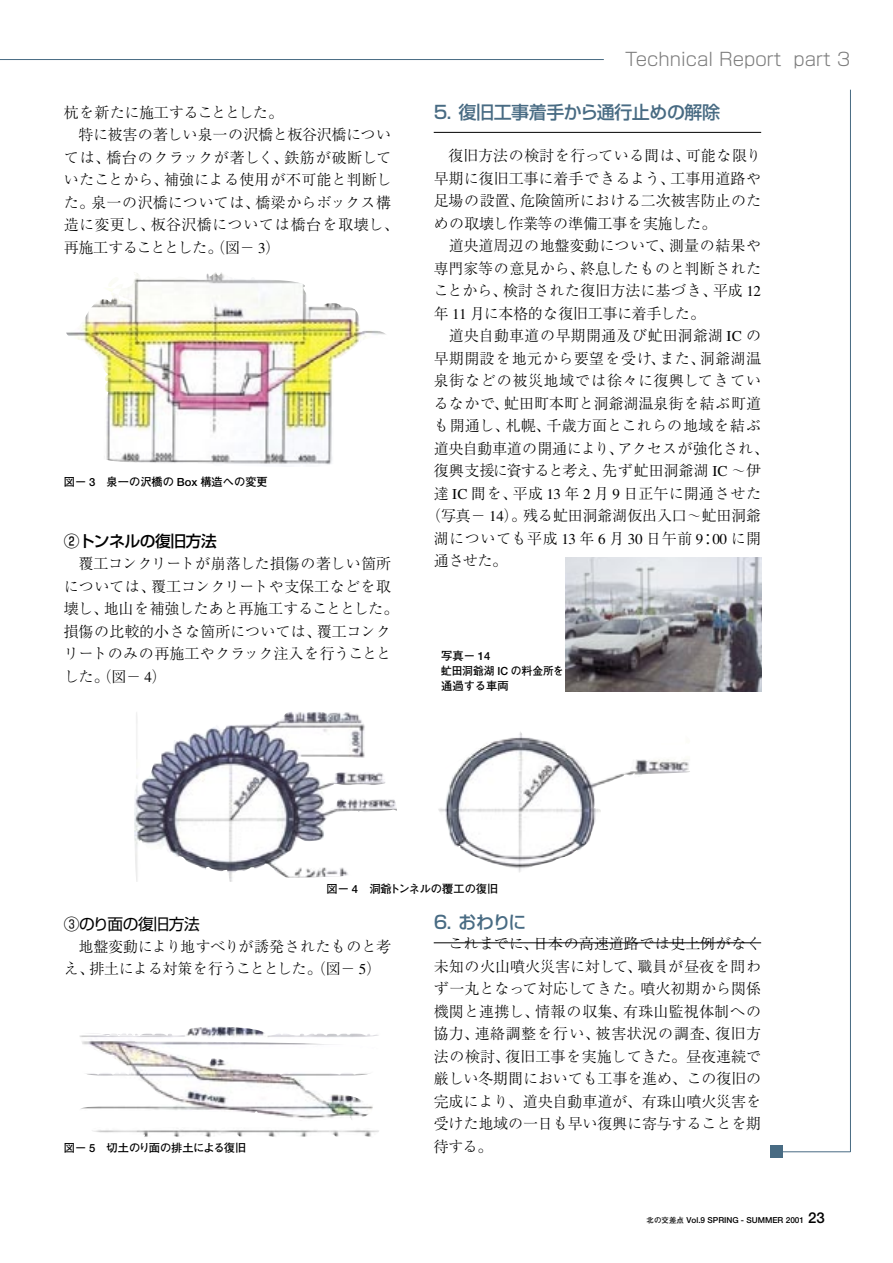
<style>
.page{position:relative;width:893px;height:1263px;background:#fff}
.page>*{position:absolute;margin:0;border:0;box-sizing:border-box;transform-origin:0 0}
.NEW本文{font:500 18px "Shin Go Pro";letter-spacing:-.025em;color:#486b83}
.ノーマル{font:300 18px "Shin Go Pro";color:#7c7c7c}
.NEW本文-2{font:500 15.75px "Shin Go Pro";letter-spacing:-.025em;color:#000}
.NEW本文-3{font:15.75px "Shin Go Pro";letter-spacing:-.025em;color:#000}
.NEW本文-4{font:300 15px/22.5px "Ryumin";color:#000}
.NEW本文-5{font:300 15px "Ryumin";letter-spacing:-.025em;color:#000}
.NEW本文-6{font:300 15px "Ryumin";letter-spacing:.04em;color:#000}
.NEW本文-7{font:300 15px "Ryumin";letter-spacing:.02em;color:#000}
.NEW本文-8{font:300 15px "Ryumin";letter-spacing:.025em;color:#000}
.ノーマル-2{font:700 11.25px "Futo Go B101";color:#000}
.ノーマル-3{font:700 11.25px "Futo Go B101";letter-spacing:-.025em;color:#000}
.ノーマル-4{font:700 11.25px "Futo Go B101";color:#000;scale:.95 1}
.ノーマル-5{font:700 8.25px "Futo Go B101";color:#000}
.s1{font-size:7.5px}
.s2{font-size:15px}
</style>
<div class="page">
<img style="left:134px;top:711px;width:361px;height:170px">
<hr style="left:0;top:59px;width:604px;height:1px;background:#486b83">
<hr style="left:850px;top:90px;width:1px;height:1062px;background:#486b83">
<hr style="left:782px;top:1151px;width:68px;height:1px;background:#486b83">
<div style="left:770px;top:1145px;width:12px;height:13px;background:#486b83"></div>
<hr style="left:434px;top:132px;width:327px;height:1px;background:#000">
<hr style="left:434px;top:942px;width:327px;height:1px;background:#000">
<img style="left:566px;top:557px;width:195px;height:135px">
<img style="left:66px;top:272px;width:320px;height:193px">
<img style="left:79px;top:1026px;width:300px;height:111px">
<p class="NEW本文-5" style="left:64px;top:104px;width:221px">杭を新たに施工することとした。</p>
<p class="NEW本文-4" style="left:64px;top:125px;width:336px">　特に被害の著しい泉一の沢橋と板谷沢橋については、橋台のクラックが著しく、鉄筋が破断していたことから、補強による使用が不可能と判断した。泉一の沢橋については、橋梁からボックス構造に変更し、板谷沢橋については橋台を取壊し、再施工することとした。（図－ 3）</p>
<p class="ノーマル-2" style="left:64px;top:475px;width:206px">図－ 3　泉一の沢橋の Box 構造への変更</p>
<p class="NEW本文-2" style="left:64px;top:528px;width:155px">②トンネルの復旧方法</p>
<p class="NEW本文-4" style="left:64px;top:553px;width:336px">　覆工コンクリートが崩落した損傷の著しい箇所については、覆工コンクリートや支保工などを取壊し、地山を補強したあと再施工することとした。損傷の比較的小さな箇所については、覆工コンクリートのみの再施工やクラック注入を行うこととした。（図－ 4）</p>
<p class="ノーマル" style="left:625px;top:44px;width:227px">Technical Report part 3</p>
<p class="NEW本文" style="left:434px;top:97px;width:288px">5．復旧工事着手から通行止めの解除</p>
<p class="NEW本文-4" style="left:434px;top:146px;width:329px;text-align:justify">　復旧方法の検討を行っている間は、可能な限り早期に復旧工事に着手できるよう、工事用道路や足場の設置、危険箇所における二次被害防止のための取壊し作業等の準備工事を実施した。</p>
<p class="NEW本文-4" style="left:434px;top:236px;width:329px;text-align:justify">　道央道周辺の地盤変動について、測量の結果や専門家等の意見から、終息したものと判断されたことから、検討された復旧方法に基づき、平成 12年 11 月に本格的な復旧工事に着手した。</p>
<p class="NEW本文-4" style="left:434px;top:326px;width:329px">　道央自動車道の早期開通及び虻田洞爺湖 IC の</p>
<p class="NEW本文-7" style="left:434px;top:350px;width:329px">早期開設を地元から要望を受け、また、洞爺湖温</p>
<p class="NEW本文-8" style="left:434px;top:373px;width:329px">泉街などの被災地域では徐々に復興してきてい</p>
<p class="NEW本文-4" style="left:434px;top:393px;width:329px">るなかで、虻田町本町と洞爺湖温泉街を結ぶ町道</p>
<p class="NEW本文-4" style="left:434px;top:416px;width:329px">も開通し、札幌、千歳方面とこれらの地域を結ぶ</p>
<p class="NEW本文-5" style="left:434px;top:440px;width:336px">道央自動車道の開通により、アクセスが強化され、</p>
<p class="NEW本文-4" style="left:434px;top:461px;width:329px">復興支援に資すると考え、先ず虻田洞爺湖 IC ～伊</p>
<p class="NEW本文-4" style="left:434px;top:483px;width:329px">達 IC 間を、平成 13 年 2 月 9 日正午に開通させた</p>
<p class="NEW本文-4" style="left:426px;top:506px;width:336px">（写真－ 14）。残る虻田洞爺湖仮出入口～虻田洞爺</p>
<p class="NEW本文-6" style="left:434px;top:530px;width:329px">湖についても平成 13 年 6 月 30 日午前 9：00 に開</p>
<p class="NEW本文-4" style="left:434px;top:551px;width:75px">通させた。</p>
<p class="ノーマル-2" style="left:441px;top:650px;width:51px">写真－ 14</p>
<p class="ノーマル-4" style="left:441px;top:665px;width:131px">虻田洞爺湖 IC の料金所を</p>
<p class="ノーマル-2" style="left:441px;top:680px;width:69px">通過する車両</p>
<p class="ノーマル-2" style="left:326px;top:882px;width:173px">図－ 4　洞爺トンネルの覆工の復旧</p>
<p class="NEW本文-3" style="left:64px;top:911px;width:138px">③のり面の復旧方法</p>
<p class="NEW本文-4" style="left:64px;top:936px;width:329px">　地盤変動により地すべりが誘発されたものと考え、排土による対策を行うこととした。（図－ 5）</p>
<p class="ノーマル-3" style="left:64px;top:1141px;width:184px">図－ 5　切土のり面の排土による復旧</p>
<p class="NEW本文" style="left:434px;top:907px;width:94px">6．おわりに</p>
<p class="NEW本文-4" style="left:434px;top:933px;width:329px;text-align:justify">　これまでに、日本の高速道路では史上例がなく未知の火山噴火災害に対して、職員が昼夜を問わず一丸となって対応してきた。噴火初期から関係機関と連携し、情報の収集、有珠山監視体制への協力、連絡調整を行い、被害状況の調査、復旧方法の検討、復旧工事を実施してきた。昼夜連続で厳しい冬期間においても工事を進め、この復旧の完成により、道央自動車道が、有珠山噴火災害を受けた地域の一日も早い復興に寄与することを期待する。</p>
<p class="ノーマル-5" style="left:647px;top:1215px;width:180px"><span class="s1">北の交差点</span> Vol.9 SPRING - SUMMER 2001 <span class="s2">23</span></p>
</div>
